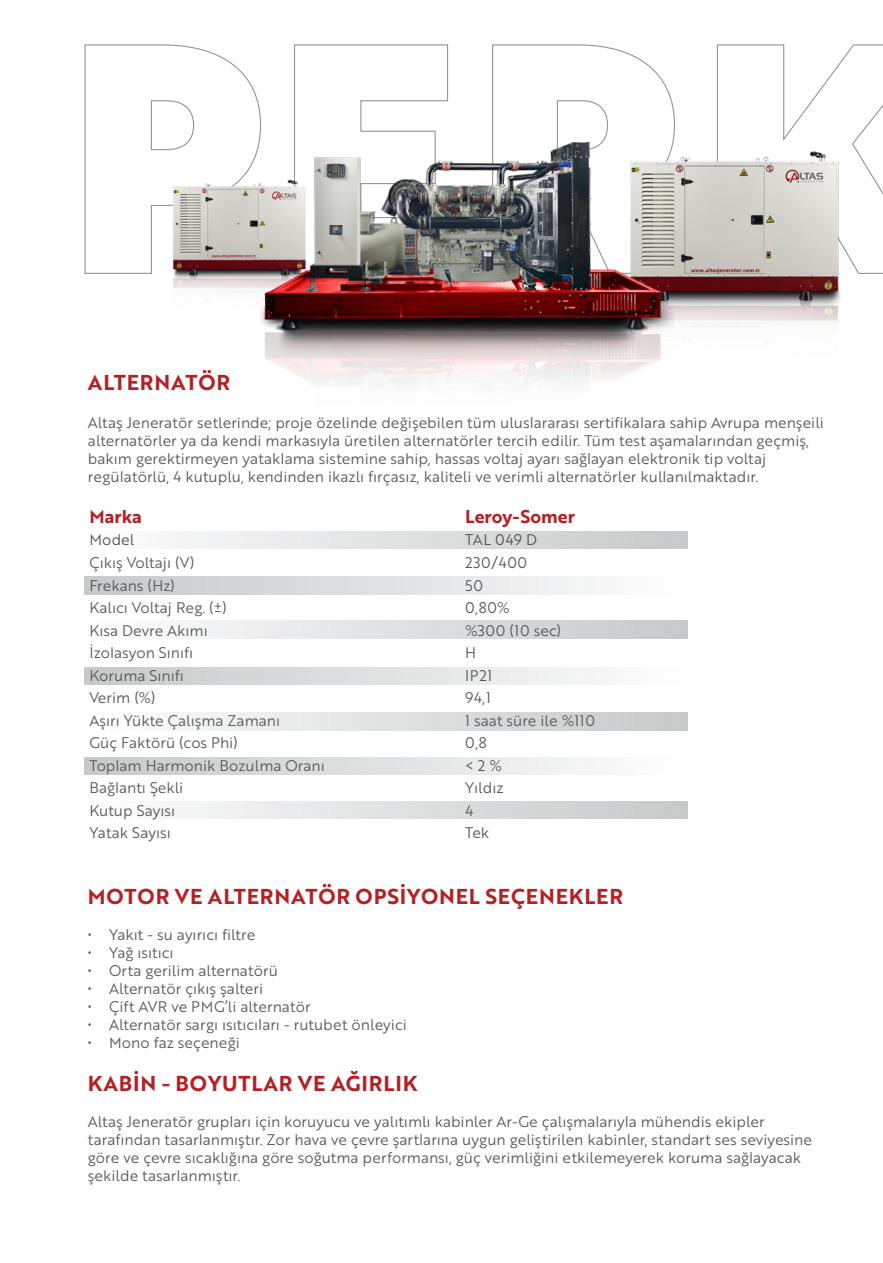
<style>
.page{position:relative;width:883px;height:1263px;background:#fff}
.page>*{position:absolute;margin:0;border:0;box-sizing:border-box;transform-origin:0 0}
.t1{font:21px "Brother 1816 Bold";letter-spacing:.04em;color:#b62024}
.t2{font:18px "Brother 1816 Bold";color:#b62024}
.t3{font:15px/18px "Brother 1816 Book";color:#57585a}
.t4{font:15px "Brother 1816 Book";letter-spacing:.005em;color:#4f5252}
</style>
<div class="page">
<svg style="left:84px;top:44px;width:154px;height:230px"></svg>
<svg style="left:294px;top:44px;width:155px;height:24px"></svg>
<svg style="left:492px;top:44px;width:160px;height:24px"></svg>
<svg style="left:716px;top:44px;width:166px;height:24px"></svg>
<img style="left:122px;top:68px;width:760px;height:481px">
<div style="left:83px;top:531px;width:604px;height:18px;background:linear-gradient(to right,#fefefe,#c7c8ca)"></div>
<div style="left:84px;top:577px;width:605px;height:17px;background:linear-gradient(to right,#c6c8ca,#fefefe)"></div>
<div style="left:83px;top:621px;width:604px;height:17px;background:linear-gradient(to right,#fefefe,#c7c8ca)"></div>
<div style="left:84px;top:667px;width:605px;height:18px;background:linear-gradient(to right,#c6c8ca,#fefefe)"></div>
<div style="left:84px;top:758px;width:605px;height:17px;background:linear-gradient(to right,#c6c8ca,#fefefe)"></div>
<div style="left:83px;top:713px;width:604px;height:17px;background:linear-gradient(to right,#fefefe,#c7c8ca)"></div>
<div style="left:83px;top:802px;width:604px;height:17px;background:linear-gradient(to right,#fefefe,#c7c8ca)"></div>
<h1 class="t1" style="left:88px;top:367px;width:144px">ALTERNATÖR</h1>
<p class="t3" style="left:88px;top:413px;width:737px">Altaş Jeneratör setlerinde; proje özelinde değişebilen tüm uluslararası sertifikalara sahip Avrupa menşeili alternatörler ya da kendi markasıyla üretilen alternatörler tercih edilir. Tüm test aşamalarından geçmiş, bakım gerektirmeyen yataklama sistemine sahip, hassas voltaj ayarı sağlayan elektronik tip voltaj regülatörlü, 4 kutuplu, kendinden ikazlı fırçasız, kaliteli ve verimli alternatörler kullanılmaktadır.</p>
<p class="t2" style="left:89px;top:503px;width:54px">Marka</p>
<p class="t2" style="left:465px;top:503px;width:111px">Leroy-Somer</p>
<p class="t4" style="left:89px;top:529px;width:46px">Model</p>
<p class="t4" style="left:465px;top:529px;width:73px">TAL 049 D</p>
<p class="t3" style="left:89px;top:553px;width:106px">Çıkış Voltajı (V)</p>
<p class="t3" style="left:465px;top:553px;width:63px">230/400</p>
<p class="t3" style="left:89px;top:575px;width:87px">Frekans (Hz)</p>
<p class="t3" style="left:465px;top:575px;width:19px">50</p>
<p class="t3" style="left:89px;top:598px;width:139px">Kalıcı Voltaj Reg. (±)</p>
<p class="t3" style="left:465px;top:598px;width:46px">0,80%</p>
<p class="t3" style="left:89px;top:620px;width:120px">Kısa Devre Akımı</p>
<p class="t3" style="left:465px;top:620px;width:97px">%300 (10 sec)</p>
<p class="t3" style="left:89px;top:643px;width:105px">İzolasyon Sınıfı</p>
<p class="t3" style="left:465px;top:643px;width:12px">H</p>
<p class="t3" style="left:89px;top:665px;width:96px">Koruma Sınıfı</p>
<p class="t3" style="left:465px;top:665px;width:29px">IP21</p>
<p class="t3" style="left:89px;top:688px;width:68px">Verim (%)</p>
<p class="t3" style="left:465px;top:688px;width:27px">94,1</p>
<p class="t3" style="left:89px;top:710px;width:192px">Aşırı Yükte Çalışma Zamanı</p>
<p class="t3" style="left:465px;top:710px;width:131px">1 saat süre ile %110</p>
<p class="t3" style="left:89px;top:733px;width:150px">Güç Faktörü (cos Phi)</p>
<p class="t3" style="left:465px;top:733px;width:23px">0,8</p>
<p class="t3" style="left:89px;top:755px;width:237px">Toplam Harmonik Bozulma Oranı</p>
<p class="t3" style="left:465px;top:755px;width:38px">&lt; 2 %</p>
<p class="t3" style="left:89px;top:778px;width:95px">Bağlantı Şekli</p>
<p class="t3" style="left:465px;top:778px;width:40px">Yıldız</p>
<p class="t3" style="left:89px;top:800px;width:87px">Kutup Sayısı</p>
<p class="t3" style="left:465px;top:800px;width:10px">4</p>
<p class="t3" style="left:89px;top:823px;width:83px">Yatak Sayısı</p>
<p class="t3" style="left:465px;top:823px;width:26px">Tek</p>
<h1 class="t1" style="left:88px;top:880px;width:536px">MOTOR VE ALTERNATÖR OPSİYONEL SEÇENEKLER</h1>
<p class="t3" style="left:88px;top:925px;width:169px">• Yakıt - su ayırıcı filtre</p>
<p class="t3" style="left:88px;top:943px;width:87px">• Yağ ısıtıcı</p>
<p class="t3" style="left:88px;top:961px;width:191px">• Orta gerilim alternatörü</p>
<p class="t3" style="left:88px;top:979px;width:177px">• Alternatör çıkış şalteri</p>
<p class="t3" style="left:88px;top:997px;width:224px">• Çift AVR ve PMG’li alternatör</p>
<p class="t3" style="left:88px;top:1015px;width:320px">• Alternatör sargı ısıtıcıları - rutubet önleyici</p>
<p class="t3" style="left:88px;top:1033px;width:153px">• Mono faz seçeneği</p>
<h1 class="t1" style="left:88px;top:1067px;width:331px">KABİN - BOYUTLAR VE AĞIRLIK</h1>
<p class="t3" style="left:88px;top:1112px;width:725px">Altaş Jeneratör grupları için koruyucu ve yalıtımlı kabinler Ar-Ge çalışmalarıyla mühendis ekipler tarafından tasarlanmıştır. Zor hava ve çevre şartlarına uygun geliştirilen kabinler, standart ses seviyesine göre ve çevre sıcaklığına göre soğutma performansı, güç verimliğini etkilemeyerek koruma sağlayacak şekilde tasarlanmıştır.</p>
</div>
